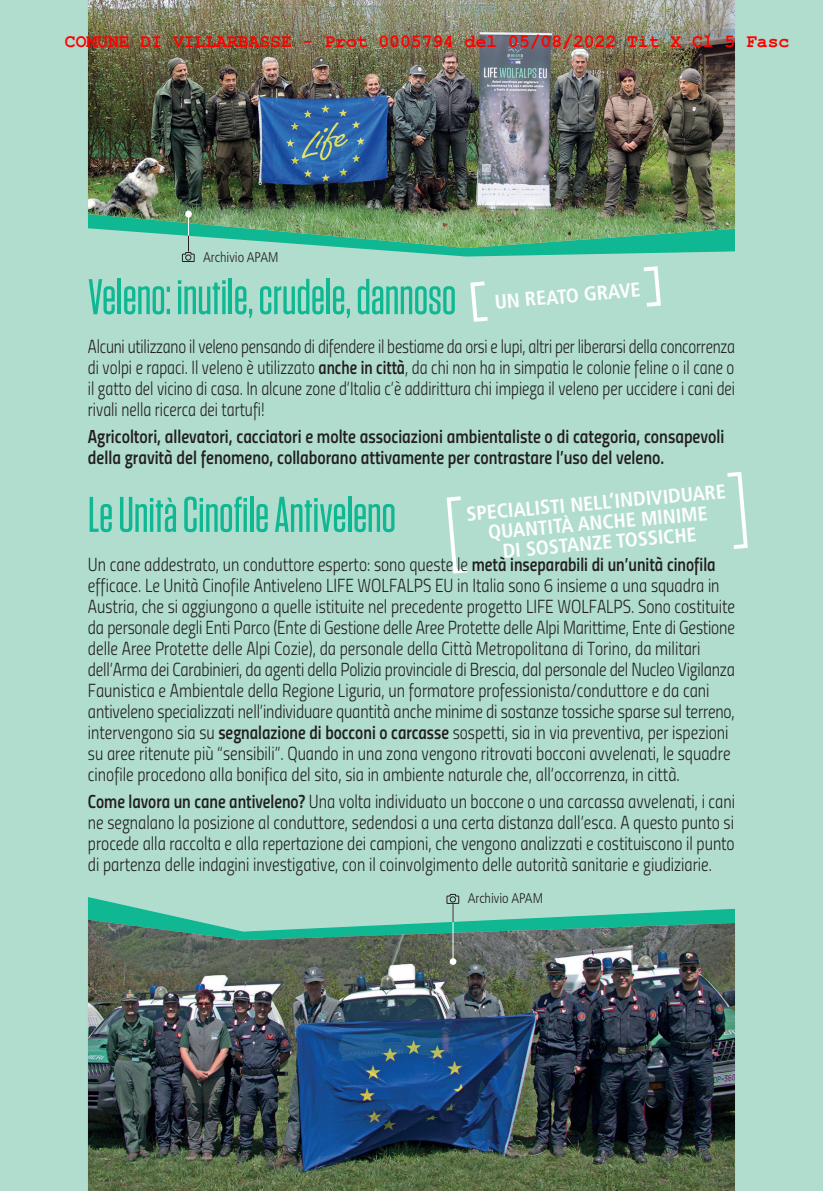
<style>
.page{position:relative;width:823px;height:1191px;background:#fff}
.page>*{position:absolute;margin:0;border:0;box-sizing:border-box;transform-origin:0 0}
.t1{font:500 50px "Tungsten Narrow";color:#0fb793}
.t2{font:700 condensed 20px/20px "Frutiger LT Pro";color:#fff;text-align:center}
.t3{font:19px/21px "Titillium Light Upright";color:#231f20;scale:.88 1}
.t4{font:19px/21px "Titillium Light Upright";color:#231f20;text-align:justify;scale:.85 1}
.t5{font:19px/21px "Titillium Semibold Upright";color:#231f20;scale:.9 1}
.t6{font:700 18px "Courier New";color:#f00}
.t7{font:300 condensed 14px "Frutiger LT Pro";color:#231f20}
.s1{font-family:"Titillium Semibold Upright"}
</style>
<div class="page">
<div style="left:0;top:0;width:822px;height:1191px;background:#b1ddcf"></div>
<svg style="left:88px;top:897px;width:646px;height:22px"></svg>
<img style="left:88px;top:920px;width:646px;height:271px">
<svg style="left:446px;top:496px;width:21px;height:78px"></svg>
<svg style="left:727px;top:472px;width:21px;height:77px"></svg>
<svg style="left:470px;top:281px;width:18px;height:41px"></svg>
<svg style="left:643px;top:266px;width:18px;height:41px"></svg>
<svg style="left:353px;top:248px;width:381px;height:8px;fill:#0fb793"></svg>
<img style="left:88px;top:0;width:646px;height:248px">
<hr style="left:188px;top:217px;width:1px;height:35px;background:#fff">
<div style="left:185px;top:211px;width:7px;height:6px;background:#fff;border-radius:50%"></div>
<svg style="left:181px;top:236px;width:14px;height:26px"></svg>
<hr style="left:452px;top:904px;width:1px;height:54px;background:#fff">
<div style="left:449px;top:958px;width:7px;height:7px;background:#fff;border-radius:50%"></div>
<svg style="left:446px;top:893px;width:13px;height:29px"></svg>
<p class="t6" style="left:65px;top:32px;width:725px">COMUNE DI VILLARBASSE - Prot 0005794 del 05/08/2022 Tit X Cl 5 Fasc</p>
<p class="t7" style="left:203px;top:251px;width:77px">Archivio APAM</p>
<h1 class="t1" style="left:88px;top:278px;width:369px">Veleno: inutile, crudele, dannoso</h1>
<p class="t2" style="left:493px;top:294px;width:148px;rotate:-5deg">UN REATO GRAVE</p>
<p class="t4" style="left:88px;top:338px;width:762px">Alcuni utilizzano il veleno pensando di difendere il bestiame da orsi e lupi, altri per liberarsi della concorrenza di volpi e rapaci. Il veleno è utilizzato <span class="s1">anche in città</span>, da chi non ha in simpatia le colonie feline o il cane o il gatto del vicino di casa. In alcune zone d’Italia c’è addirittura chi impiega il veleno per uccidere i cani dei rivali nella ricerca dei tartufi!</p>
<p class="t5" style="left:88px;top:428px;width:708px">Agricoltori, allevatori, cacciatori e molte associazioni ambientaliste o di categoria, consapevoli della gravità del fenomeno, collaborano attivamente per contrastare l’uso del veleno.</p>
<p class="t2" style="left:465px;top:506px;width:261px;rotate:-5deg">SPECIALISTI NELL’INDIVIDUARE<br>QUANTITÀ ANCHE MINIME<br>DI SOSTANZE TOSSICHE</p>
<h1 class="t1" style="left:88px;top:496px;width:309px">Le Unità Cinofile Antiveleno</h1>
<p class="t3" style="left:88px;top:556px;width:736px">Un cane addestrato, un conduttore esperto: sono queste le <span class="s1">metà inseparabili di un’unità cinofila </span>efficace. Le Unità Cinofile Antiveleno LIFE WOLFALPS EU in Italia sono 6 insieme a una squadra in Austria, che si aggiungono a quelle istituite nel precedente progetto LIFE WOLFALPS. Sono costituite da personale degli Enti Parco (Ente di Gestione delle Aree Protette delle Alpi Marittime, Ente di Gestione delle Aree Protette delle Alpi Cozie), da personale della Città Metropolitana di Torino, da militari dell’Arma dei Carabinieri, da agenti della Polizia provinciale di Brescia, dal personale del Nucleo Vigilanza Faunistica e Ambientale della Regione Liguria, un formatore professionista/conduttore e da cani antiveleno specializzati nell’individuare quantità anche minime di sostanze tossiche sparse sul terreno, intervengono sia su <span class="s1">segnalazione di bocconi o carcasse</span> sospetti, sia in via preventiva, per ispezioni su aree ritenute più “sensibili”. Quando in una zona vengono ritrovati bocconi avvelenati, le squadre cinofile procedono alla bonifica del sito, sia in ambiente naturale che, all’occorrenza, in città.</p>
<p class="t3" style="left:88px;top:792px;width:736px;text-align:justify"><span class="s1">Come lavora un cane antiveleno?</span> Una volta individuato un boccone o una carcassa avvelenati, i cani ne segnalano la posizione al conduttore, sedendosi a una certa distanza dall’esca. A questo punto si procede alla raccolta e alla repertazione dei campioni, che vengono analizzati e costituiscono il punto di partenza delle indagini investigative, con il coinvolgimento delle autorità sanitarie e giudiziarie.</p>
<p class="t7" style="left:467px;top:893px;width:77px">Archivio APAM</p>
</div>
